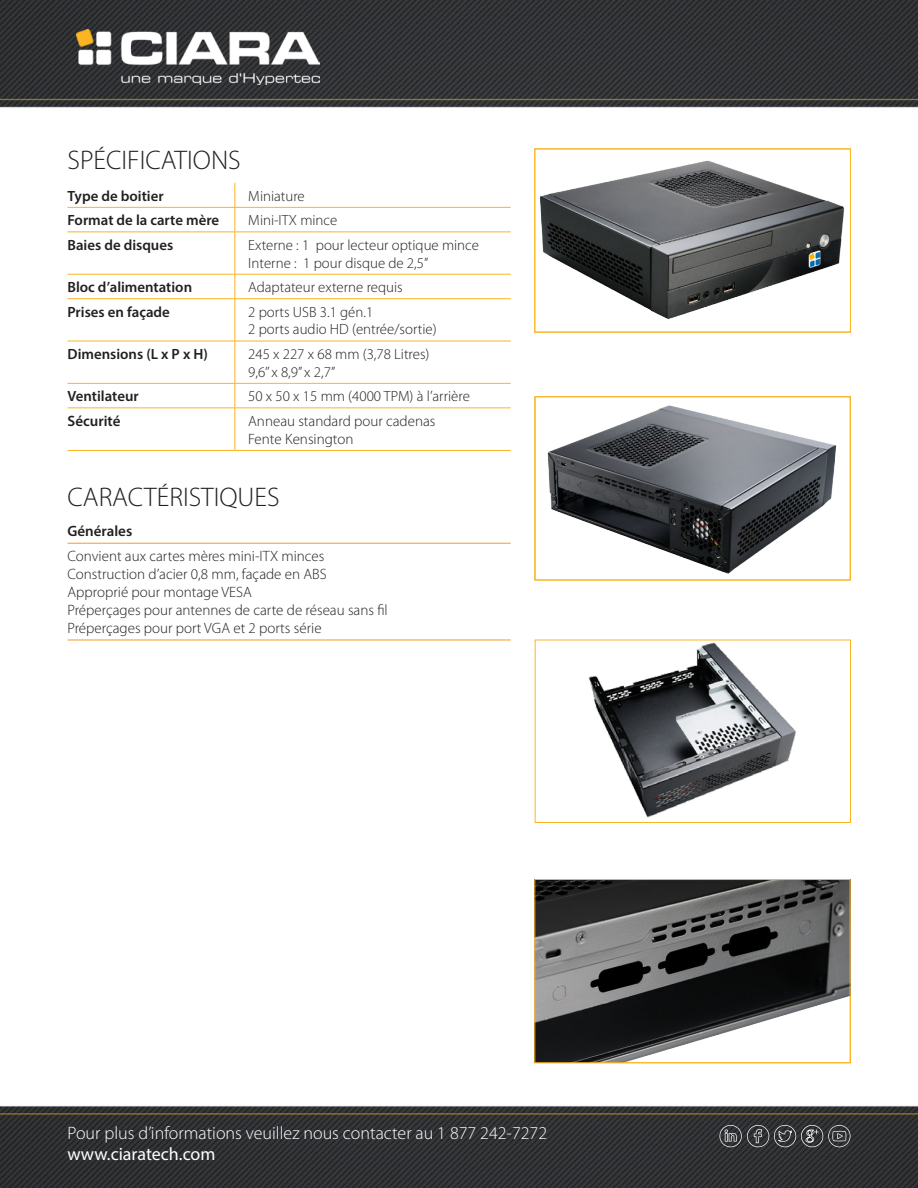
<style>
.page{position:relative;width:918px;height:1188px;background:#fff}
.page>*{position:absolute;margin:0;border:0;box-sizing:border-box;transform-origin:0 0}
.t1{font:300 27px "Myriad Pro";color:#231f20}
.t2{font:300 18px "Myriad Pro";color:#fff}
.t3{font:18px "Myriad Pro";color:#fff}
.t4{font:300 15px "Myriad Pro";color:#231f20}
.t5{font:600 15px "Myriad Pro";color:#231f20}
.t6{font:300 14.85px "Myriad Pro";color:#231f20}
.t7{font:600 14.85px "Myriad Pro";color:#231f20}
</style>
<div class="page">
<img style="left:0;top:0;width:918px;height:1188px">
<svg style="left:720px;top:1125px;width:130px;height:22px;background:#4e4f51"></svg>
<img style="left:585px;top:642px;width:215px;height:179px">
<div style="left:535px;top:640px;width:316px;height:183px;border:1px solid #fcb423"></div>
<hr style="left:68px;top:207px;width:167px;height:1px;background:#fcb423">
<hr style="left:235px;top:207px;width:276px;height:1px;background:#fcb423">
<svg style="left:235px;top:183px;width:1px;height:49px"></svg>
<hr style="left:68px;top:232px;width:167px;height:1px;background:#fcb423">
<hr style="left:235px;top:232px;width:276px;height:1px;background:#fcb423">
<hr style="left:235px;top:232px;width:1px;height:42px;background:#fcb423">
<hr style="left:68px;top:274px;width:167px;height:1px;background:#fcb423">
<hr style="left:235px;top:274px;width:276px;height:1px;background:#fcb423">
<svg style="left:235px;top:274px;width:1px;height:24px"></svg>
<hr style="left:68px;top:298px;width:167px;height:1px;background:#fcb423">
<hr style="left:235px;top:298px;width:276px;height:1px;background:#fcb423">
<hr style="left:235px;top:299px;width:1px;height:42px;background:#fcb423">
<hr style="left:68px;top:341px;width:167px;height:1px;background:#fcb423">
<hr style="left:235px;top:341px;width:276px;height:1px;background:#fcb423">
<hr style="left:235px;top:341px;width:1px;height:42px;background:#fcb423">
<hr style="left:68px;top:383px;width:167px;height:1px;background:#fcb423">
<hr style="left:235px;top:383px;width:276px;height:1px;background:#fcb423">
<svg style="left:235px;top:384px;width:1px;height:24px"></svg>
<hr style="left:68px;top:408px;width:167px;height:1px;background:#fcb423">
<hr style="left:235px;top:408px;width:276px;height:1px;background:#fcb423">
<hr style="left:235px;top:408px;width:1px;height:42px;background:#fcb423">
<hr style="left:68px;top:450px;width:167px;height:1px;background:#fcb423">
<hr style="left:235px;top:450px;width:276px;height:1px;background:#fcb423">
<hr style="left:68px;top:543px;width:443px;height:1px;background:#f89c20">
<hr style="left:68px;top:640px;width:443px;height:1px;background:#f89c20">
<img style="left:536px;top:154px;width:313px;height:174px">
<div style="left:534px;top:148px;width:317px;height:185px;border:1px solid #fcb423"></div>
<img style="left:540px;top:398px;width:303px;height:180px">
<div style="left:535px;top:396px;width:316px;height:184px;border:1px solid #fcb423"></div>
<img style="left:536px;top:881px;width:312px;height:180px">
<div style="left:534px;top:879px;width:316px;height:184px;border:1px solid #fcb423"></div>
<img style="left:77px;top:29px;width:243px;height:55px">
<p class="t1" style="left:68px;top:145px;width:175px">SPÉCIFICATIONS</p>
<p class="t7" style="left:68px;top:186px;width:98px">Type de boitier</p>
<p class="t6" style="left:248px;top:188px;width:58px">Miniature</p>
<p class="t7" style="left:68px;top:211px;width:153px">Format de la carte mère</p>
<p class="t6" style="left:248px;top:212px;width:91px">Mini-ITX mince</p>
<p class="t7" style="left:68px;top:235px;width:107px">Baies de disques</p>
<p class="t6" style="left:248px;top:237px;width:232px">Externe : 1 pour lecteur optique mince</p>
<p class="t6" style="left:248px;top:254px;width:182px">Interne : 1 pour disque de 2,5’’</p>
<p class="t7" style="left:68px;top:278px;width:126px">Bloc d’alimentation</p>
<p class="t6" style="left:248px;top:279px;width:156px">Adaptateur externe requis</p>
<p class="t7" style="left:68px;top:302px;width:104px">Prises en façade</p>
<p class="t6" style="left:248px;top:303px;width:127px">2 ports USB 3.1 gén.1</p>
<p class="t6" style="left:248px;top:321px;width:190px">2 ports audio HD (entrée/sortie)</p>
<p class="t7" style="left:68px;top:344px;width:142px">Dimensions (L x P x H)</p>
<p class="t6" style="left:248px;top:346px;width:183px">245 x 227 x 68 mm (3,78 Litres)</p>
<p class="t6" style="left:248px;top:364px;width:89px">9,6’’ x 8,9’’ x 2,7’’</p>
<p class="t7" style="left:68px;top:387px;width:73px">Ventilateur</p>
<p class="t6" style="left:248px;top:388px;width:223px">50 x 50 x 15 mm (4000 TPM) à l’arrière</p>
<p class="t5" style="left:68px;top:411px;width:54px">Sécurité</p>
<p class="t4" style="left:248px;top:413px;width:189px">Anneau standard pour cadenas</p>
<p class="t4" style="left:248px;top:431px;width:107px">Fente Kensington</p>
<p class="t1" style="left:68px;top:482px;width:214px">CARACTÉRISTIQUES</p>
<p class="t5" style="left:68px;top:522px;width:66px">Générales</p>
<p class="t4" style="left:68px;top:548px;width:259px">Convient aux cartes mères mini-ITX minces</p>
<p class="t4" style="left:68px;top:566px;width:261px">Construction d’acier 0,8 mm, façade en ABS</p>
<p class="t4" style="left:68px;top:584px;width:186px">Approprié pour montage VESA</p>
<p class="t4" style="left:68px;top:602px;width:322px">Préperçages pour antennes de carte de réseau sans fil</p>
<p class="t4" style="left:68px;top:620px;width:256px">Préperçages pour port VGA et 2 ports série</p>
<p class="t2" style="left:68px;top:1123px;width:481px">Pour plus d’informations veuillez nous contacter au 1 877 242-7272</p>
<p class="t3" style="left:68px;top:1143px;width:150px">www.ciaratech.com</p>
</div>
